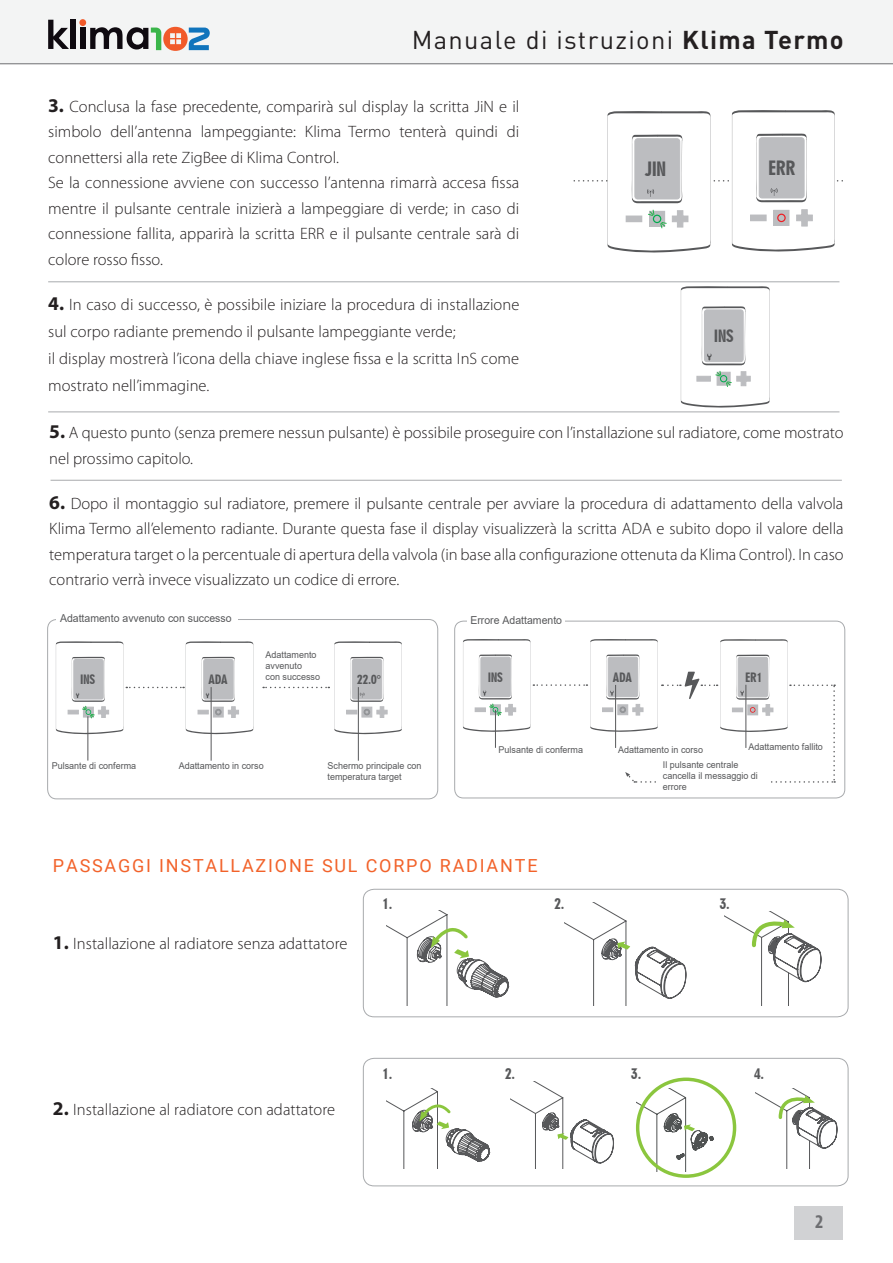
<style>
.page{position:relative;width:893px;height:1263px;background:#fff}
.page>*{position:absolute;margin:0;border:0;box-sizing:border-box;transform-origin:0 0}
.t1{font:25.5px "DIN Pro";letter-spacing:.05em;color:#231f20}
.t2{font:700 condensed 19.5px "Myriad Pro";color:#6d6e71}
.t3{font:18.9px "Geometric 706 BT Black Condensed B";letter-spacing:-.035em;color:#57585a}
.t4{font:18px "Roboto";letter-spacing:.1em;color:#f2622a}
.t5{font:300 16.5px/25.5px "Myriad Pro";color:#231f20}
.t6{font:16.2px "Geometric 706 BT Black Condensed B";color:#57585a}
.t7{font:14.55px "Geometric 706 BT Black Condensed B";color:#57585a}
.t8{font:12.45px "Geometric 706 BT Black Condensed B";letter-spacing:-.035em;color:#57585a}
.t9{font:10.95px "Arial";color:#57585a;scale:.96 1}
.t10{font:9.3px/10.8px "Arial";color:#57585a;scale:.96 1}
.s1{font-weight:700}
.s2{font-weight:700;font-size:19.5px}
</style>
<div class="page">
<div style="left:363px;top:889px;width:485px;height:128px;border:1px solid #a8aaad;border-radius:11px"></div>
<svg style="left:725px;top:911px;width:96px;height:94px"></svg>
<svg style="left:564px;top:902px;width:122px;height:103px"></svg>
<svg style="left:386px;top:911px;width:123px;height:94px"></svg>
<div style="left:363px;top:1058px;width:485px;height:128px;border:1px solid #a8aaad;border-radius:11px"></div>
<div style="left:636px;top:1077px;width:100px;height:101px;border:3px solid #8bc63e;border-radius:50%"></div>
<svg style="left:756px;top:1088px;width:81px;height:80px"></svg>
<svg style="left:511px;top:1082px;width:103px;height:87px"></svg>
<svg style="left:386px;top:1088px;width:104px;height:80px"></svg>
<svg style="left:637px;top:1088px;width:76px;height:83px"></svg>
<svg style="left:573px;top:110px;width:269px;height:143px"></svg>
<svg style="left:681px;top:286px;width:89px;height:122px"></svg>
<div style="left:47px;top:619px;width:391px;height:180px;border:1px solid #a8aaad;border-radius:9px"></div>
<div style="left:59px;top:614px;width:179px;height:13px;background:#fff"></div>
<div style="left:56px;top:619px;width:38px;height:7px;background:#fff"></div>
<hr style="left:88px;top:716px;width:1px;height:44px;background:#57585a">
<hr style="left:358px;top:687px;width:1px;height:74px;background:#57585a">
<hr style="left:211px;top:687px;width:1px;height:74px;background:#57585a">
<svg style="left:263px;top:641px;width:139px;height:93px"></svg>
<svg style="left:56px;top:641px;width:197px;height:93px"></svg>
<div style="left:454px;top:621px;width:391px;height:177px;border:1px solid #a8aaad;border-radius:9px"></div>
<div style="left:467px;top:616px;width:98px;height:11px;background:#fff"></div>
<svg style="left:463px;top:639px;width:372px;height:144px"></svg>
<div style="left:658px;top:768px;width:111px;height:21px;background:#fff"></div>
<div style="left:795px;top:1206px;width:48px;height:34px;background:#d1d2d4"></div>
<div style="left:0;top:0;width:893px;height:64px;background:#f3f4f4"></div>
<svg style="left:48px;top:20px;width:21px;height:29px"></svg>
<div style="left:71px;top:20px;width:5px;height:29px;background:#0f0a10"></div>
<svg style="left:79px;top:19px;width:131px;height:32px"></svg>
<h1 class="t1" style="left:412px;top:20px;width:434px">Manuale di istruzioni <span class="s1">Klima Termo</span></h1>
<p class="t5" style="left:48px;top:94px;width:473px"><span class="s2">3.</span> Conclusa la fase precedente, comparirà sul display la scritta JiN e il simbolo dell’antenna lampeggiante: Klima Termo tenterà quindi di connettersi alla rete ZigBee di Klima Control.<br>Se la connessione avviene con successo l’antenna rimarrà accesa fissa mentre il pulsante centrale inizierà a lampeggiare di verde; in caso di connessione fallita, apparirà la scritta ERR e il pulsante centrale sarà di colore rosso fisso.</p>
<p class="t5" style="left:48px;top:291px;width:473px;line-height:27px"><span class="s2">4.</span> In caso di successo, è possibile iniziare la procedura di installazione sul corpo radiante premendo il pulsante lampeggiante verde;<br>il display mostrerà l’icona della chiave inglese fissa e la scritta InS come mostrato nell’immagine.</p>
<p class="t5" style="left:49px;top:420px;width:796px"><span class="s2">5.</span> A questo punto (senza premere nessun pulsante) è possibile proseguire con l’installazione sul radiatore, come mostrato nel prossimo capitolo.</p>
<p class="t5" style="left:49px;top:491px;width:796px;text-align:justify"><span class="s2">6.</span> Dopo il montaggio sul radiatore, premere il pulsante centrale per avviare la procedura di adattamento della valvola Klima Termo all’elemento radiante. Durante questa fase il display visualizzerà la scritta ADA e subito dopo il valore della temperatura target o la percentuale di apertura della valvola (in base alla configurazione ottenuta da Klima Control). In caso contrario verrà invece visualizzato un codice di errore.</p>
<p class="t3" style="left:645px;top:158px;width:23px">JIN</p>
<p class="t3" style="left:768px;top:157px;width:29px">ERR</p>
<p class="t6" style="left:714px;top:326px;width:21px">INS</p>
<p class="t9" style="left:60px;top:610px;width:180px">Adattamento avvenuto con successo</p>
<p class="t10" style="left:266px;top:650px;width:58px">Adattamento avvenuto<br>con successo</p>
<p class="t8" style="left:80px;top:672px;width:17px">INS</p>
<p class="t8" style="left:357px;top:672px;width:26px">22.0°</p>
<p class="t8" style="left:209px;top:672px;width:20px">ADA</p>
<p class="t10" style="left:52px;top:761px;width:90px">Pulsante di conferma</p>
<p class="t10" style="left:179px;top:761px;width:90px">Adattamento in corso</p>
<p class="t10" style="left:327px;top:761px;width:99px">Schermo principale con temperatura target</p>
<p class="t9" style="left:470px;top:613px;width:97px">Errore Adattamento</p>
<p class="t8" style="left:488px;top:670px;width:17px">INS</p>
<p class="t8" style="left:613px;top:670px;width:20px">ADA</p>
<p class="t8" style="left:745px;top:670px;width:19px">ER1</p>
<p class="t10" style="left:498px;top:744px;width:90px">Pulsante di conferma</p>
<p class="t10" style="left:618px;top:744px;width:90px">Adattamento in corso</p>
<p class="t10" style="left:748px;top:741px;width:79px">Adattamento fallito</p>
<p class="t10" style="left:663px;top:760px;width:100px">Il pulsante centrale cancella il messaggio di errore</p>
<p class="t4" style="left:53px;top:853px;width:486px">PASSAGGI INSTALLAZIONE SUL CORPO RADIANTE</p>
<p class="t5" style="left:53px;top:930px;width:296px"><span class="s2">1.</span> Installazione al radiatore senza adattatore</p>
<p class="t7" style="left:382px;top:895px;width:12px">1.</p>
<p class="t7" style="left:554px;top:895px;width:12px">2.</p>
<p class="t7" style="left:719px;top:895px;width:12px">3.</p>
<p class="t5" style="left:53px;top:1097px;width:284px"><span class="s2">2.</span> Installazione al radiatore con adattatore</p>
<p class="t7" style="left:382px;top:1065px;width:12px">1.</p>
<p class="t7" style="left:505px;top:1065px;width:12px">2.</p>
<p class="t7" style="left:631px;top:1065px;width:12px">3.</p>
<p class="t7" style="left:754px;top:1065px;width:12px">4.</p>
<p class="t2" style="left:815px;top:1209px;width:10px">2</p>
</div>
